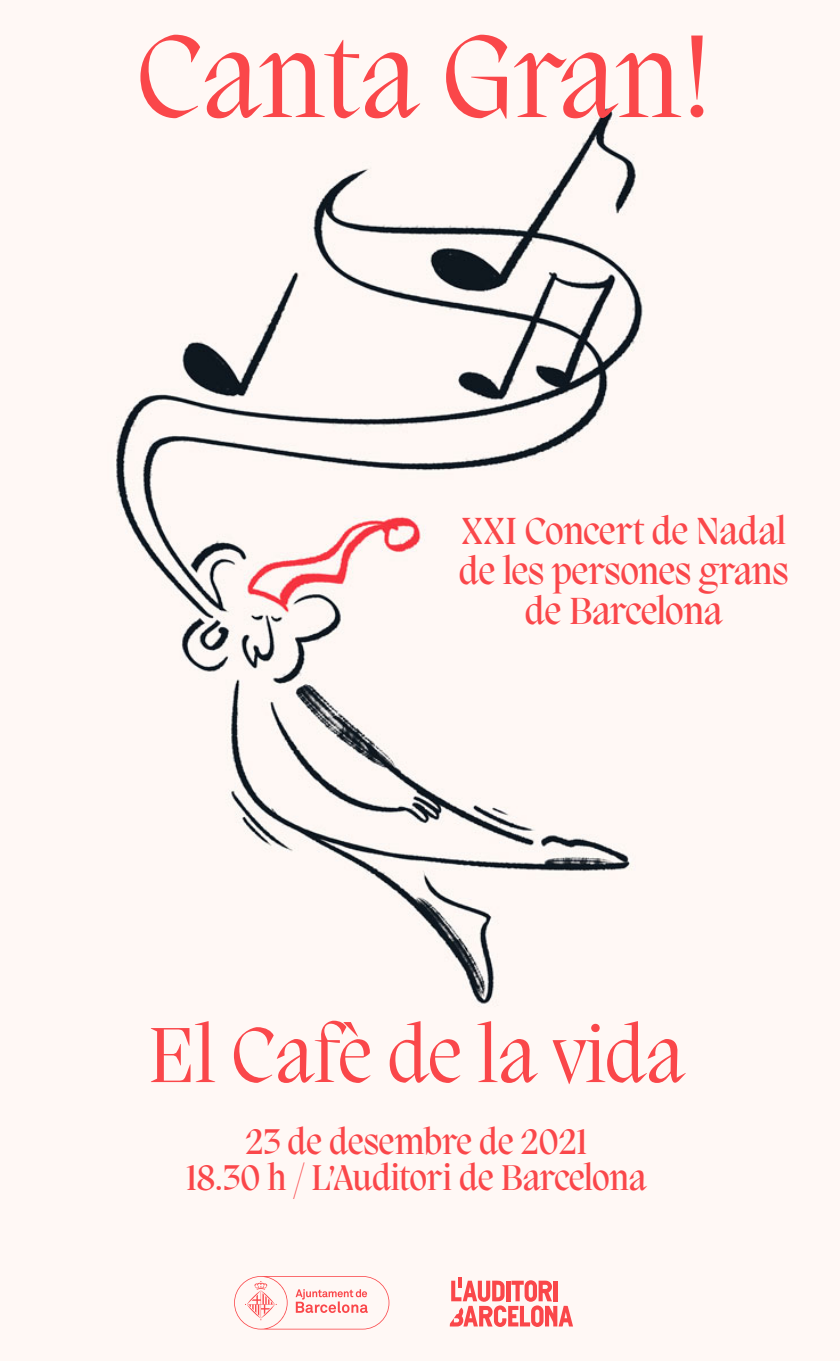
<style>
.page{position:relative;width:840px;height:1361px;background:#fff}
.page>*{position:absolute;margin:0;border:0;box-sizing:border-box;transform-origin:0 0}
.t1{font:120px "PP Migra";color:#fa474a}
.t2{font:80px "PP Migra";color:#fa474a}
.t3{font:500 38px/40px "PP Migra";letter-spacing:-.01em;color:#fa474a;text-align:center}
.t4{font:500 36px/36px "PP Migra";letter-spacing:-.01em;color:#fa474a;text-align:center}
</style>
<div class="page">
<div style="left:0;top:0;width:839px;height:1361px;background:#fff8f5"></div>
<img style="left:116px;top:108px;width:527px;height:896px">
<svg style="left:449px;top:1277px;width:123px;height:50px"></svg>
<svg style="left:234px;top:1276px;width:155px;height:53px"></svg>
<h1 class="t1" style="left:136px;top:0;width:578px">Canta Gran!</h1>
<p class="t3" style="left:459px;top:511px;width:331px">XXI Concert de Nadal de les persones grans de Barcelona</p>
<h2 class="t2" style="left:148px;top:1004px;width:537px">El Cafè de la vida</h2>
<p class="t4" style="left:186px;top:1123px;width:461px">23 de desembre de 2021<br>18.30 h / L’Auditori de Barcelona</p>
</div>
